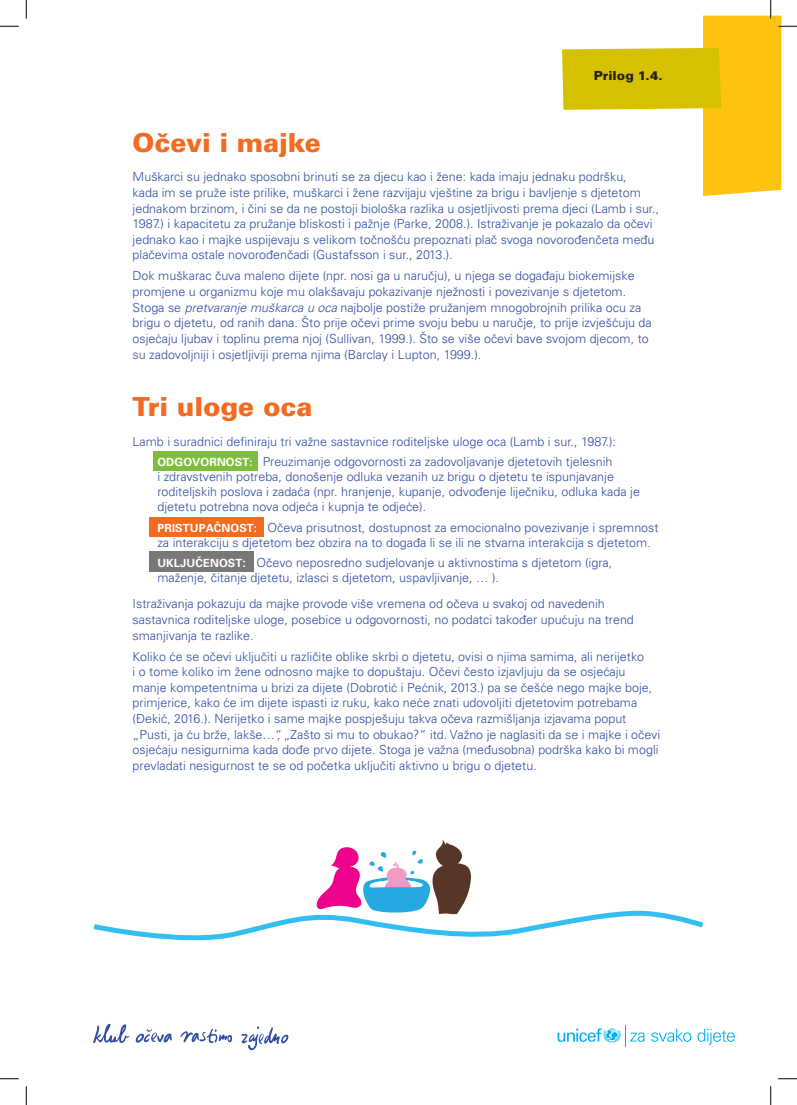
<style>
.page{position:relative;width:797px;height:1105px;background:#fff}
.page>*{position:absolute;margin:0;border:0;box-sizing:border-box;transform-origin:0 0}
.PR-Naslov_20{font:900 26.25px "Univers";letter-spacing:-.005em;color:#f36a21}
.PR-tekst_10{font:300 12.5px/15.6px "Univers LT Std";color:#324ea1}
.PR-nabrajanje{font:300 12.5px/15px "Univers LT Std";color:#324ea1}
.PR-prilog_X_X_naslov{font:900 12.5px "Univers";letter-spacing:.005em;color:#231f20}
.s1{font-family:"Univers";font-style:italic}
.s2{font-family:"Univers";font-weight:700;font-size:11.25px;color:#fff}
.s3{font-family:"Univers";font-weight:700;color:#fff}
</style>
<div class="page">
<svg style="left:651px;top:1029px;width:40px;height:13px"></svg>
<svg style="left:697px;top:1029px;width:38px;height:16px"></svg>
<svg style="left:557px;top:1025px;width:87px;height:22px"></svg>
<svg style="left:93px;top:1024px;width:37px;height:20px"></svg>
<svg style="left:136px;top:1029px;width:36px;height:14px"></svg>
<svg style="left:180px;top:1026px;width:108px;height:24px"></svg>
<div style="left:153px;top:451px;width:104px;height:19px;background:#7fbd41"></div>
<div style="left:149px;top:517px;width:115px;height:19px;background:#f36a21"></div>
<div style="left:149px;top:551px;width:104px;height:21px;background:#787779"></div>
<svg style="left:93px;top:839px;width:611px;height:102px"></svg>
<svg style="left:0;top:25px;width:19px;height:2px"></svg>
<svg style="left:0;top:1078px;width:19px;height:1px"></svg>
<svg style="left:778px;top:1078px;width:19px;height:1px"></svg>
<svg style="left:25px;top:0;width:2px;height:19px"></svg>
<svg style="left:25px;top:1086px;width:2px;height:19px"></svg>
<svg style="left:562px;top:0;width:235px;height:196px"></svg>
<svg style="left:770px;top:1086px;width:1px;height:19px"></svg>
<p class="PR-prilog_X_X_naslov" style="left:593px;top:68px;width:71px">Prilog 1.4.</p>
<p class="PR-Naslov_20" style="left:133px;top:126px;width:190px">Očevi i majke</p>
<p class="PR-tekst_10" style="left:133px;top:169px;width:528px">Muškarci su jednako sposobni brinuti se za djecu kao i žene: kada imaju jednaku podršku,<br>kada im se pruže iste prilike, muškarci i žene razvijaju vještine za brigu i bavljenje s djetetom jednakom brzinom, i čini se da ne postoji biološka razlika u osjetljivosti prema djeci (Lamb i sur., 1987.) i kapacitetu za pružanje bliskosti i pažnje (Parke, 2008.). Istraživanje je pokazalo da očevi jednako kao i majke uspijevaju s velikom točnošću prepoznati plač svoga novorođenčeta među plačevima ostale novorođenčadi (Gustafsson i sur., 2013.).</p>
<p class="PR-tekst_10" style="left:133px;top:268px;width:520px">Dok muškarac čuva maleno dijete (npr. nosi ga u naručju), u njega se događaju biokemijske promjene u organizmu koje mu olakšavaju pokazivanje nježnosti i povezivanje s djetetom.<br>Stoga se <span class="s1">pretvaranje muškarca u oca</span> najbolje postiže pružanjem mnogobrojnih prilika ocu za brigu o djetetu, od ranih dana. Što prije očevi prime svoju bebu u naručje, to prije izvješćuju da osjećaju ljubav i toplinu prema njoj (Sullivan, 1999.). Što se više očevi bave svojom djecom, to su zadovoljniji i osjetljiviji prema njima (Barclay i Lupton, 1999.).</p>
<p class="PR-Naslov_20" style="left:133px;top:391px;width:181px">Tri uloge oca</p>
<p class="PR-tekst_10" style="left:133px;top:434px;width:485px">Lamb i suradnici definiraju tri važne sastavnice roditeljske uloge oca (Lamb i sur., 1987.):</p>
<p class="PR-nabrajanje" style="left:157px;top:454px;width:484px"><span class="s2">ODGOVORNOST:</span> Preuzimanje odgovornosti za zadovoljavanje djetetovih tjelesnih<br>i zdravstvenih potreba, donošenje odluka vezanih uz brigu o djetetu te ispunjavanje roditeljskih poslova i zadaća (npr. hranjenje, kupanje, odvođenje liječniku, odluka kada je djetetu potrebna nova odjeća i kupnja te odjeće).</p>
<p class="PR-nabrajanje" style="left:157px;top:520px;width:502px"><span class="s2">PRISTUPAČNOST:</span> Očeva prisutnost, dostupnost za emocionalno povezivanje i spremnost za interakciju s djetetom bez obzira na to događa li se ili ne stvarna interakcija s djetetom.</p>
<p class="PR-nabrajanje" style="left:157px;top:555px;width:456px"><span class="s2">UKLJUČENOST</span><span class="s3">:</span> Očevo neposredno sudjelovanje u aktivnostima s djetetom (igra, maženje, čitanje djetetu, izlasci s djetetom, uspavljivanje, … ).</p>
<p class="PR-tekst_10" style="left:133px;top:596px;width:503px">Istraživanja pokazuju da majke provode više vremena od očeva u svakoj od navedenih sastavnica roditeljske uloge, posebice u odgovornosti, no podatci također upućuju na trend smanjivanja te razlike.</p>
<p class="PR-tekst_10" style="left:133px;top:648px;width:529px">Koliko će se očevi uključiti u različite oblike skrbi o djetetu, ovisi o njima samima, ali nerijetko<br>i o tome koliko im žene odnosno majke to dopuštaju. Očevi često izjavljuju da se osjećaju manje kompetentnima u brizi za dijete (Dobrotić i Pećnik, 2013.) pa se češće nego majke boje, primjerice, kako će im dijete ispasti iz ruku, kako neće znati udovoljiti djetetovim potrebama (Đekić, 2016.). Nerijetko i same majke pospješuju takva očeva razmišljanja izjavama poput „Pusti, ja ću brže, lakše…“, „Zašto si mu to obukao?“ itd. Važno je naglasiti da se i majke i očevi osjećaju nesigurnima kada dođe prvo dijete. Stoga je važna (međusobna) podrška kako bi mogli prevladati nesigurnost te se od početka uključiti aktivno u brigu o djetetu.</p>
</div>
